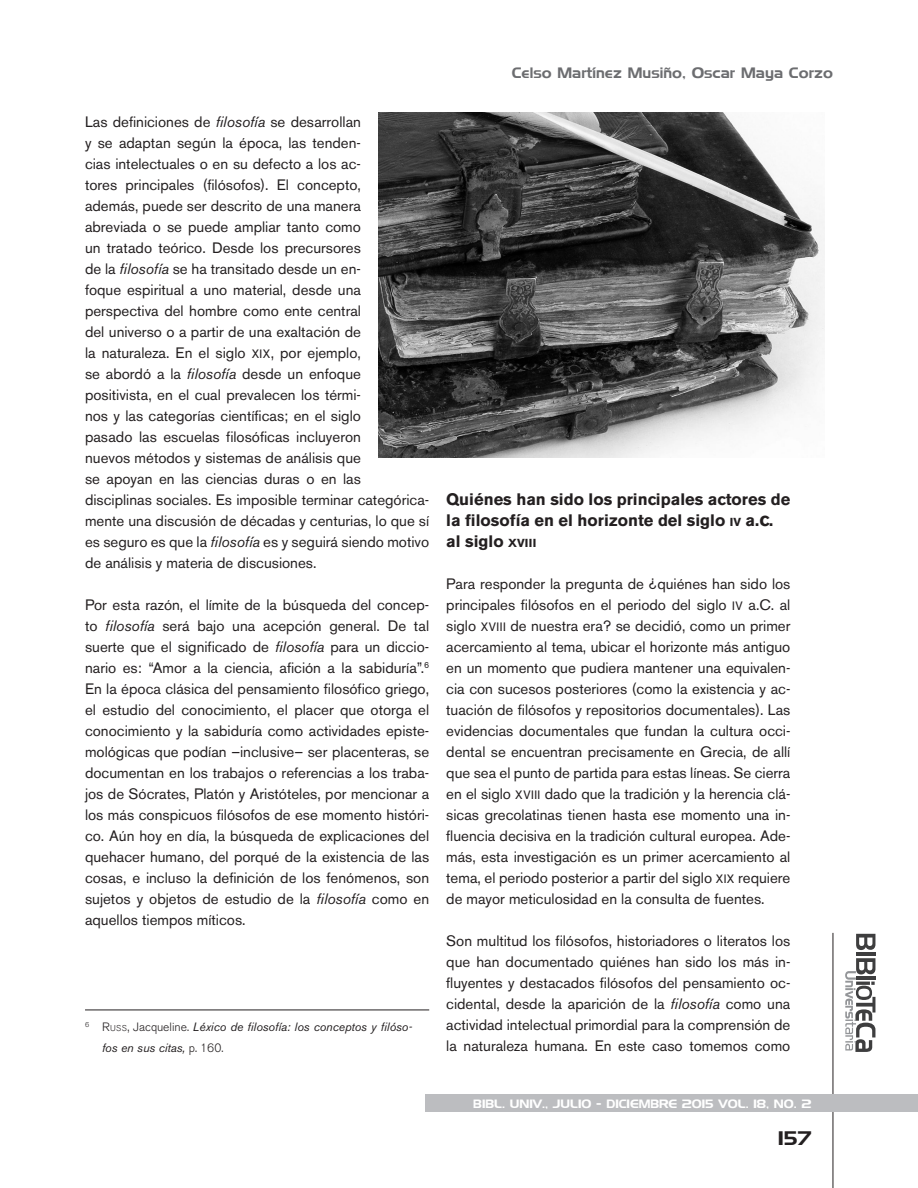
<style>
.page{position:relative;width:918px;height:1188px;background:#fff}
.page>*{position:absolute;margin:0;border:0;box-sizing:border-box;transform-origin:0 0}
.t1{font:19.5px "Denmark";color:#231f20}
.Subtitulo_1{font:700 16.5px/21px "Akzidenz Grotesk BE";color:#231f20}
.CUERPO_-_español{font:15px/21px "Akzidenz Grotesk BE";color:#231f20;text-align:justify}
.Autor{font:15px "Denmark";color:#6c6d70}
.Nota_al_pie{font:italic 12px/21px "Akzidenz Grotesk BE";color:#231f20}
.t2{font:12px "Denmark";color:#fff}
.s1{font-style:italic}
.s2{font-size:12.15px}
.s3{font-weight:300;font-style:normal}
.s4{font-weight:300;font-style:normal;font-size:8.4px}
.s5{font-size:11.55px}
.s6{font-size:19.5px}
</style>
<div class="page">
<hr style="left:833px;top:933px;width:1px;height:255px;background:#231f20">
<svg style="left:856px;top:934px;width:19px;height:16px"></svg>
<hr style="left:856px;top:952px;width:19px;height:4px;background:#3e3e3f">
<svg style="left:845px;top:958px;width:30px;height:94px"></svg>
<div style="left:425px;top:1094px;width:493px;height:17px;background:#bcbdc0"></div>
<hr style="left:85px;top:1010px;width:344px;height:1px;background:#231f20">
<img style="left:378px;top:112px;width:446px;height:345px">
<p class="CUERPO_-_español" style="left:85px;top:112px;width:346px;text-align:left">Las definiciones de <span class="s1">filosofía</span> se desarrollan<br>y se adaptan según la época, las tenden-<br>cias intelectuales o en su defecto a los ac-<br>tores principales (filósofos). El concepto,<br>además, puede ser descrito de una manera<br>abreviada o se puede ampliar tanto como<br>un tratado teórico. Desde los precursores<br>de la <span class="s1">filosofía</span> se ha transitado desde un en-<br>foque espiritual a uno material, desde una perspectiva del hombre como ente central<br>del universo o a partir de una exaltación de<br>la naturaleza. En el siglo <span class="s2">XIX</span>, por ejemplo,<br>se abordó a la <span class="s1">filosofía</span> desde un enfoque positivista, en el cual prevalecen los térmi-<br>nos y las categorías científicas; en el siglo<br>pasado las escuelas filosóficas incluyeron<br>nuevos métodos y sistemas de análisis que<br>se apoyan en las ciencias duras o en las disciplinas sociales. Es imposible terminar categórica&shy;mente una discusión de décadas y centurias, lo que sí es seguro es que la <span class="s1">filosofía</span> es y seguirá siendo motivo de análisis y materia de discusiones.</p>
<p class="CUERPO_-_español" style="left:85px;top:595px;width:346px">Por esta razón, el límite de la búsqueda del concep&shy;to <span class="s1">filosofía</span> será bajo una acepción general. De tal suerte que el significado de <span class="s1">filosofía</span> para un diccio&shy;nario es: “Amor a la ciencia, afición a la sabiduría”.<sup>6<br></sup>En la época clásica del pensamiento filosófico griego, el estudio del conocimiento, el placer que otorga el conocimiento y la sabiduría como actividades episte&shy;mológicas que podían –inclusive– ser placenteras, se documentan en los trabajos o referencias a los traba&shy;jos de Sócrates, Platón y Aristóteles, por mencionar a los más conspicuos filósofos de ese momento históri&shy;co. Aún hoy en día, la búsqueda de explicaciones del quehacer humano, del porqué de la existencia de las cosas, e incluso la definición de los fenómenos, son sujetos y objetos de estudio de la <span class="s1">filosofía</span> como en aquellos tiempos míticos.</p>
<p class="Nota_al_pie" style="left:102px;top:1016px;width:312px;text-indent:-17px"><sup>6</sup> <span class="s3">R</span><span class="s4">USS</span><span class="s3">, Jacqueline.</span> Léxico de filosofía: los conceptos y filóso&shy;fos en sus citas, <span class="s3">p. 160.</span></p>
<p class="Autor" style="left:512px;top:64px;width:323px">Celso Martínez Musiño, Oscar Maya Corzo</p>
<p class="Subtitulo_1" style="left:446px;top:489px;width:346px">Quiénes han sido los principales actores de la filosofía en el horizonte del siglo <span class="s5">IV</span> a.<span class="s6">c</span>. al siglo <span class="s5">XVIII</span></p>
<p class="CUERPO_-_español" style="left:446px;top:574px;width:346px">Para responder la pregunta de ¿quiénes han sido los principales filósofos en el periodo del siglo <span class="s2">IV</span> a.C. al siglo <span class="s2">XVIII</span> de nuestra era? se decidió, como un primer acercamiento al tema, ubicar el horizonte más antiguo en un momento que pudiera mantener una equivalen&shy;cia con sucesos posteriores (como la existencia y ac&shy;tuación de filósofos y repositorios documentales). Las evidencias documentales que fundan la cultura occi&shy;dental se encuentran precisamente en Grecia, de allí que sea el punto de partida para estas líneas. Se cierra en el siglo <span class="s2">XVIII</span> dado que la tradición y la herencia clá&shy;sicas grecolatinas tienen hasta ese momento una in&shy;fluencia decisiva en la tradición cultural europea. Ade&shy;más, esta investigación es un primer acercamiento al tema, el periodo posterior a partir del siglo <span class="s2">XIX</span> requiere de mayor meticulosidad en la consulta de fuentes.</p>
<p class="CUERPO_-_español" style="left:446px;top:931px;width:346px">Son multitud los filósofos, historiadores o literatos los que han documentado quiénes han sido los más in&shy;fluyentes y destacados filósofos del pensamiento oc&shy;cidental, desde la aparición de la <span class="s1">filosofía</span> como una actividad intelectual primordial para la comprensión de la naturaleza humana. En este caso tomemos como</p>
<p class="t2" style="left:473px;top:1096px;width:340px">BIBL. UNIV., JULIO - DICIEMBRE 2015 VOL. 18, NO. 2</p>
<h1 class="t1" style="left:778px;top:1127px;width:35px">157</h1>
</div>
